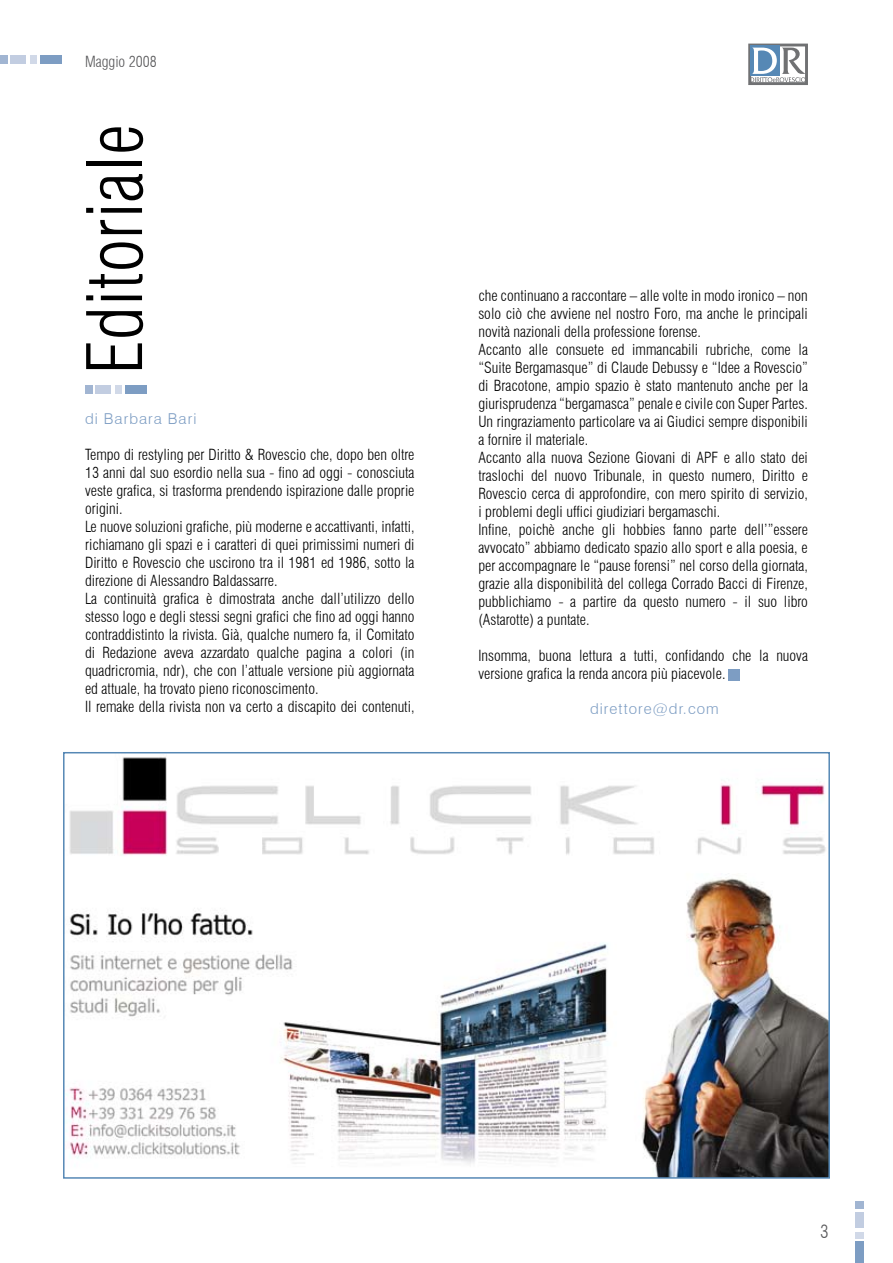
<style>
.page{position:relative;width:893px;height:1263px;background:#fff}
.page>*{position:absolute;margin:0;border:0;box-sizing:border-box;transform-origin:0 0}
.t1{font:300 condensed 75px "Swiss 721 BT";color:#000}
.t2{font:300 condensed 15px/18px "Swiss 721 BT";color:#000}
.t3{font:300 15px "Swiss 721 BT";letter-spacing:.07em;color:#7d9dc3}
.t4{font:300 condensed 15px "Swiss 721 BT";color:#58585a}
</style>
<div class="page">
<svg style="left:748px;top:44px;width:59px;height:41px"></svg>
<div style="left:40px;top:55px;width:22px;height:9px;background:#7d9dc3"></div>
<div style="left:11px;top:55px;width:15px;height:9px;background:#c2cde1"></div>
<div style="left:0;top:55px;width:8px;height:9px;background:#a1b5d2"></div>
<div style="left:30px;top:55px;width:7px;height:9px;background:#d1d9e8"></div>
<div style="left:855px;top:1242px;width:9px;height:21px;background:#7d9dc3"></div>
<div style="left:855px;top:1212px;width:9px;height:15px;background:#c2cde1"></div>
<div style="left:855px;top:1201px;width:9px;height:8px;background:#a1b5d2"></div>
<div style="left:855px;top:1232px;width:9px;height:7px;background:#d1d9e8"></div>
<div style="left:125px;top:386px;width:22px;height:8px;background:#7d9dc3"></div>
<div style="left:96px;top:386px;width:15px;height:8px;background:#c2cde1"></div>
<div style="left:85px;top:386px;width:8px;height:8px;background:#a1b5d2"></div>
<div style="left:115px;top:386px;width:7px;height:8px;background:#d1d9e8"></div>
<img style="left:66px;top:757px;width:761px;height:419px">
<div style="left:63px;top:752px;width:767px;height:427px;border:2px solid #5688b5"></div>
<div style="left:728px;top:669px;width:11px;height:11px;background:#7d9dc3"></div>
<p class="t4" style="left:85px;top:52px;width:73px">Maggio 2008</p>
<h1 class="t1" style="left:70px;top:374px;width:252px;rotate:-90deg">Editoriale</h1>
<p class="t3" style="left:85px;top:409px;width:113px">di Barbara Bari</p>
<p class="t2" style="left:85px;top:446px;width:331px">Tempo di restyling per Diritto &amp; Rovescio che, dopo ben oltre 13 anni dal suo esordio nella sua - fino ad oggi - conosciuta veste grafica, si trasforma prendendo ispirazione dalle proprie origini.<br>Le nuove soluzioni grafiche, più moderne e accattivanti, infatti, richiamano gli spazi e i caratteri di quei primissimi numeri di Diritto e Rovescio che uscirono tra il 1981 ed 1986, sotto la direzione di Alessandro Baldassarre.<br>La continuità grafica è dimostrata anche dall’utilizzo dello stesso logo e degli stessi segni grafici che fino ad oggi hanno contraddistinto la rivista. Già, qualche numero fa, il Comitato di Redazione aveva azzardato qualche pagina a colori (in quadricromia, ndr), che con l’attuale versione più aggiornata ed attuale, ha trovato pieno riconoscimento.<br>Il remake della rivista non va certo a discapito dei contenuti,</p>
<p class="t2" style="left:478px;top:287px;width:331px">che continuano a raccontare – alle volte in modo ironico – non solo ciò che avviene nel nostro Foro, ma anche le principali novità nazionali della professione forense.<br>Accanto alle consuete ed immancabili rubriche, come la “Suite Bergamasque” di Claude Debussy e “Idee a Rovescio” di Bracotone, ampio spazio è stato mantenuto anche per la giurisprudenza “bergamasca” penale e civile con Super Partes.<br>Un ringraziamento particolare va ai Giudici sempre disponibili a fornire il materiale.<br>Accanto alla nuova Sezione Giovani di APF e allo stato dei traslochi del nuovo Tribunale, in questo numero, Diritto e Rovescio cerca di approfondire, con mero spirito di servizio, i problemi degli uffici giudiziari bergamaschi.<br>Infine, poichè anche gli hobbies fanno parte dell’”essere avvocato” abbiamo dedicato spazio allo sport e alla poesia, e per accompagnare le “pause forensi” nel corso della giornata, grazie alla disponibilità del collega Corrado Bacci di Firenze, pubblichiamo - a partire da questo numero - il suo libro (Astarotte) a puntate.</p>
<p class="t2" style="left:478px;top:647px;width:331px">Insomma, buona lettura a tutti, confidando che la nuova versione grafica la renda ancora più piacevole.</p>
<p class="t3" style="left:590px;top:700px;width:130px">direttore@dr.com</p>
</div>
